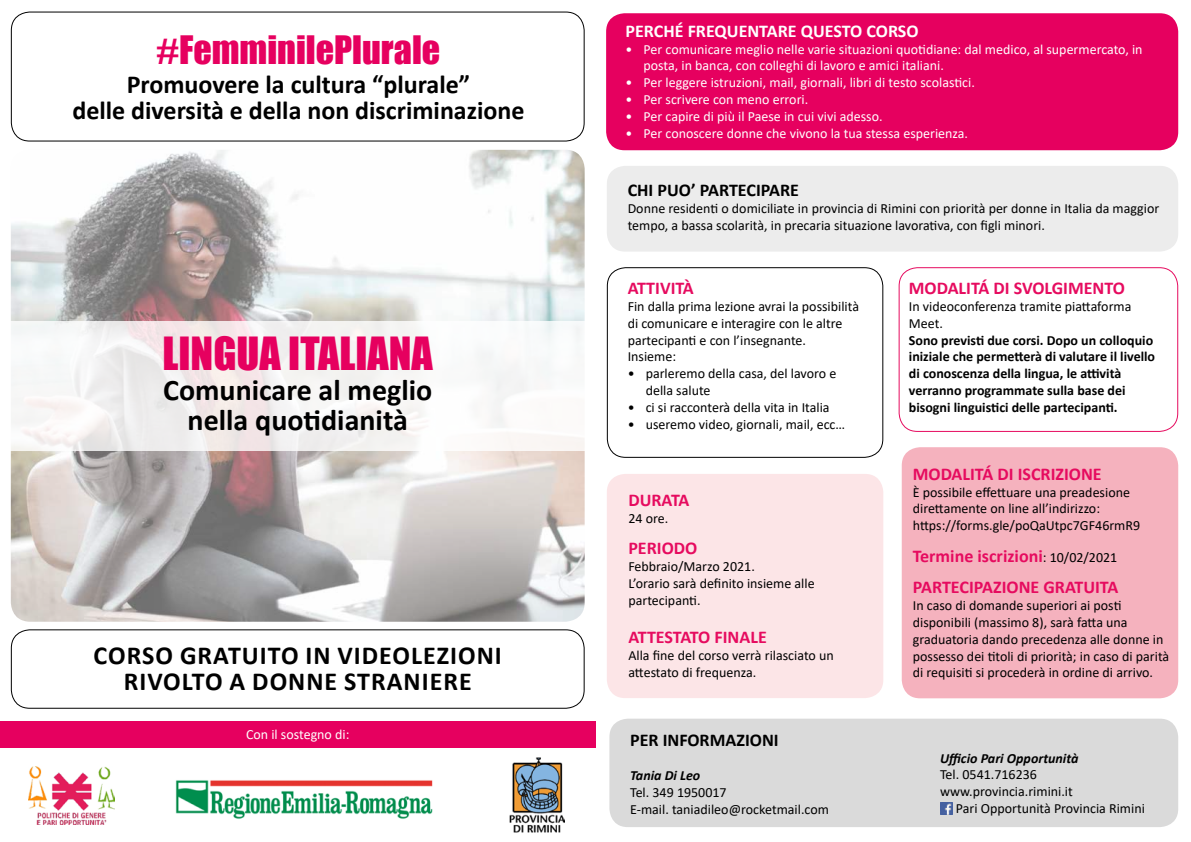
<style>
.page{position:relative;width:1191px;height:842px;background:#fff}
.page>*{position:absolute;margin:0;border:0;box-sizing:border-box;transform-origin:0 0}
.t1{font:42px "Impact";color:#e6005f}
.t2{font:36px "Impact";color:#e6005f}
.t3{font:700 30px/30px "Calibri";color:#000;text-align:center}
.t4{font:700 26px/26px "Calibri";color:#000;text-align:center}
.t5{font:700 26px/26px "Calibri";letter-spacing:.04em;color:#000;text-align:center}
.t6{font:700 18px/31.6px "Calibri";color:#e60b5f}
.t7{font:700 18px "Calibri";color:#000}
.t8{font:700 18px "Calibri";color:#fff}
.t9{font:14px/16.8px "Calibri";color:#000}
.t10{font:14px/16.8px "Calibri";color:#fff}
.t11{font:700 14px/16.8px "Calibri";color:#000}
.t12{font:italic 700 14px "Calibri";color:#000}
.s1{font-weight:400;font-size:14px;color:#000}
</style>
<div class="page">
<svg style="left:10px;top:149px;width:600px;height:472px"></svg>
<svg style="left:10px;top:321px;width:599px;height:130px;fill:#f6f5f4"></svg>
<div style="left:0;top:721px;width:595px;height:27px;background:#e6005f"></div>
<img style="left:509px;top:758px;width:55px;height:75px">
<img style="left:175px;top:780px;width:258px;height:39px">
<img style="left:29px;top:766px;width:86px;height:58px">
<div style="left:11px;top:12px;width:573px;height:130px;border:1px solid #000;border-radius:18px"></div>
<div style="left:11px;top:629px;width:573px;height:80px;border:1px solid #000;border-radius:18px"></div>
<div style="left:606px;top:13px;width:572px;height:137px;background:#e6005f;border-radius:18px"></div>
<div style="left:607px;top:166px;width:571px;height:86px;background:#ececec;border-radius:18px"></div>
<div style="left:607px;top:267px;width:276px;height:191px;border:1px solid #000;border-radius:18px"></div>
<div style="left:607px;top:474px;width:276px;height:224px;background:#fce5e7;border-radius:18px"></div>
<div style="left:898px;top:267px;width:280px;height:165px;border:1px solid #e60b5f;border-radius:18px"></div>
<div style="left:901px;top:447px;width:277px;height:251px;background:#f5b2be;border-radius:18px"></div>
<div style="left:609px;top:719px;width:569px;height:108px;background:#dadada;border-radius:18px"></div>
<svg style="left:940px;top:802px;width:12px;height:12px"></svg>
<h2 class="t2" style="left:157px;top:22px;width:285px">#FemminilePlurale</h2>
<h3 class="t4" style="left:72px;top:71px;width:454px">Promuovere la cultura “plurale”<br>delle diversità e della non discriminazione</h3>
<h1 class="t1" style="left:163px;top:321px;width:272px">LINGUA ITALIANA</h1>
<h3 class="t3" style="left:163px;top:375px;width:270px">Comunicare al meglio nella quotidianità</h3>
<h3 class="t5" style="left:94px;top:642px;width:410px">CORSO GRATUITO IN VIDEOLEZIONI<br>RIVOLTO A DONNE STRANIERE</h3>
<p class="t10" style="left:246px;top:726px;width:105px">Con il sostegno di:</p>
<p class="t8" style="left:625px;top:18px;width:295px">PERCHÉ FREQUENTARE QUESTO CORSO</p>
<p class="t10" style="left:643px;top:40px;width:500px;text-indent:-18px">• Per comunicare meglio nelle varie situazioni quotidiane: dal medico, al supermercato, in posta, in banca, con colleghi di lavoro e amici italiani.</p>
<p class="t10" style="left:625px;top:74px;width:351px">• Per leggere istruzioni, mail, giornali, libri di testo scolastici.</p>
<p class="t10" style="left:625px;top:91px;width:184px">• Per scrivere con meno errori.</p>
<p class="t10" style="left:625px;top:107px;width:258px">• Per capire di più il Paese in cui vivi adesso.</p>
<p class="t10" style="left:625px;top:124px;width:344px">• Per conoscere donne che vivono la tua stessa esperienza.</p>
<p class="t7" style="left:627px;top:178px;width:173px">CHI PUO’ PARTECIPARE</p>
<p class="t9" style="left:627px;top:200px;width:533px">Donne residenti o domiciliate in provincia di Rimini con priorità per donne in Italia da maggior tempo, a bassa scolarità, in precaria situazione lavorativa, con figli minori.</p>
<p class="t6" style="left:627px;top:272px;width:68px">ATTIVITÀ</p>
<p class="t9" style="left:627px;top:298px;width:233px">Fin dalla prima lezione avrai la possibilità di comunicare e interagire con le altre partecipanti e con l’insegnante.<br>Insieme:</p>
<p class="t9" style="left:645px;top:365px;width:192px;text-indent:-18px">• parleremo della casa, del lavoro e della salute</p>
<p class="t9" style="left:627px;top:398px;width:203px">• ci si racconterà della vita in Italia</p>
<p class="t9" style="left:627px;top:415px;width:219px">• useremo video, giornali, mail, ecc…</p>
<p class="t6" style="left:628px;top:484px;width:63px">DURATA</p>
<p class="t9" style="left:628px;top:509px;width:41px">24 ore.</p>
<p class="t6" style="left:628px;top:532px;width:70px">PERIODO</p>
<p class="t9" style="left:628px;top:558px;width:188px">Febbraio/Marzo 2021.<br>L’orario sarà definito insieme alle partecipanti.</p>
<p class="t6" style="left:628px;top:621px;width:140px">ATTESTATO FINALE</p>
<p class="t9" style="left:628px;top:647px;width:207px">Alla fine del corso verrà rilasciato un attestato di frequenza.</p>
<p class="t7" style="left:630px;top:728px;width:150px">PER INFORMAZIONI</p>
<p class="t12" style="left:630px;top:765px;width:72px">Tania Di Leo</p>
<p class="t9" style="left:630px;top:783px;width:200px">Tel. 349 1950017<br>E-mail. taniadileo@rocketmail.com</p>
<p class="t6" style="left:909px;top:272px;width:218px">MODALITÁ DI SVOLGIMENTO</p>
<p class="t9" style="left:909px;top:298px;width:224px">In videoconferenza tramite piattaforma<br>Meet.</p>
<p class="t11" style="left:909px;top:331px;width:248px">Sono previsti due corsi. Dopo un colloquio iniziale che permetterà di valutare il livello di conoscenza della lingua, le attività verranno programmate sulla base dei bisogni linguistici delle partecipanti.</p>
<p class="t6" style="left:912px;top:458px;width:190px">MODALITÁ DI ISCRIZIONE</p>
<p class="t9" style="left:912px;top:483px;width:229px">È possibile effettuare una preadesione direttamente on line all’indirizzo: https://forms.gle/poQaUtpc7GF46rmR9</p>
<p class="t6" style="left:912px;top:540px;width:207px">Termine iscrizioni<span class="s1">: 10/02/2021<br></span>PARTECIPAZIONE GRATUITA</p>
<p class="t9" style="left:912px;top:597px;width:258px">In caso di domande superiori ai posti disponibili (massimo 8), sarà fatta una graduatoria dando precedenza alle donne in possesso dei titoli di priorità; in caso di parità di requisiti si procederà in ordine di arrivo.</p>
<p class="t12" style="left:940px;top:748px;width:140px">Ufficio Pari Opportunità</p>
<p class="t9" style="left:940px;top:766px;width:98px">Tel. 0541.716236</p>
<p class="t9" style="left:940px;top:783px;width:134px">www.provincia.rimini.it</p>
<p class="t9" style="left:955px;top:800px;width:190px">Pari Opportunità Provincia Rimini</p>
</div>
